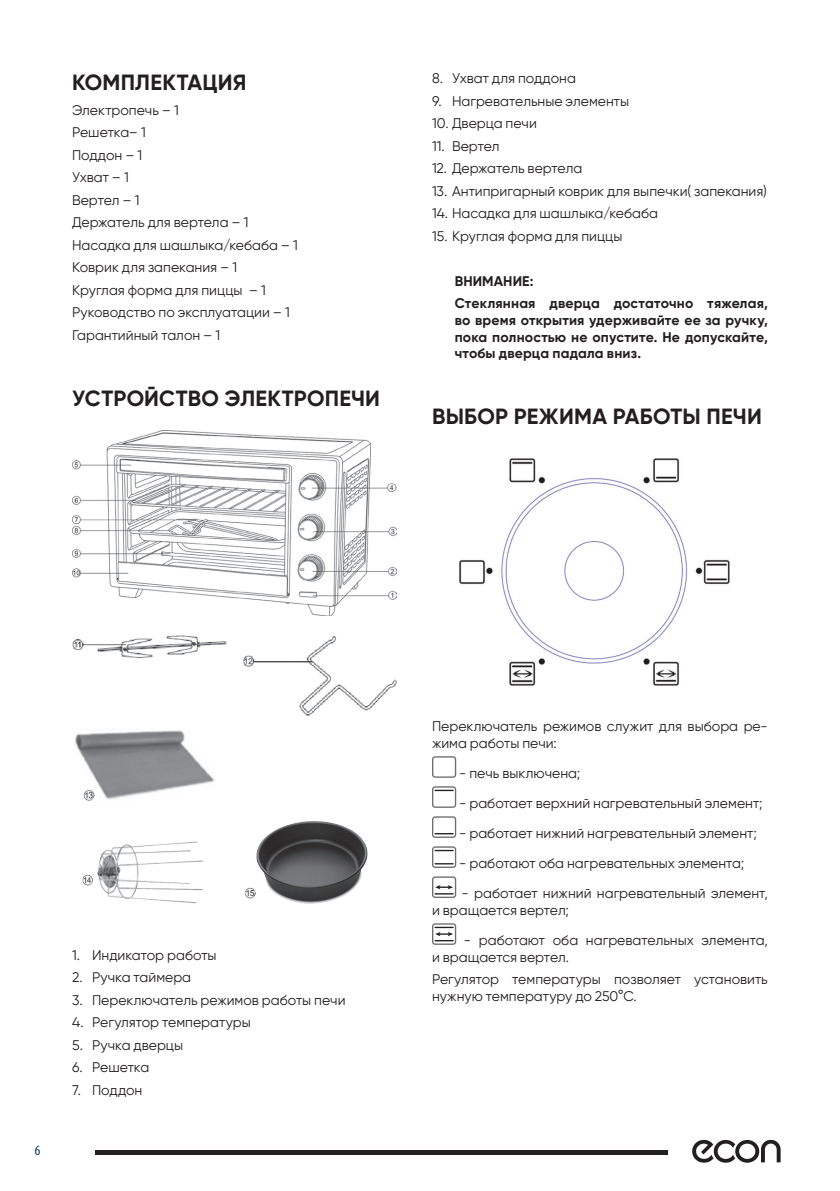
<style>
.page{position:relative;width:840px;height:1191px;background:#fff}
.page>*{position:absolute;margin:0;border:0;box-sizing:border-box;transform-origin:0 0}
.t1{font:700 22px "Gilroy";letter-spacing:.01em;color:#231f20}
.t2{font:condensed 14.2px "Myriad Pro";color:#013d59}
.Основной_текст{font:14px/16.8px "Gilroy";color:#231f20}
.Основной_текст_для_с{font:14px "Gilroy";color:#231f20}
.Внимание{font:700 14px/16.8px "Gilroy";letter-spacing:.01em;color:#231f20;text-align:justify}
</style>
<div class="page">
<hr style="left:95px;top:1150px;width:572px;height:4px;background:#231f20">
<svg style="left:692px;top:1139px;width:88px;height:23px"></svg>
<img style="left:72px;top:431px;width:324px;height:184px">
<img style="left:72px;top:635px;width:324px;height:268px">
<img style="left:459px;top:458px;width:270px;height:227px">
<div style="left:432px;top:756px;width:24px;height:22px;border:1px solid #6c6d70;border-radius:3px"></div>
<div style="left:432px;top:786px;width:24px;height:22px;border:1px solid #6c6d70;border-radius:3px"></div>
<svg style="left:435px;top:789px;width:18px;height:2px"></svg>
<div style="left:432px;top:816px;width:24px;height:22px;border:1px solid #6c6d70;border-radius:3px"></div>
<svg style="left:435px;top:833px;width:18px;height:1px"></svg>
<div style="left:432px;top:846px;width:24px;height:22px;border:1px solid #6c6d70;border-radius:3px"></div>
<svg style="left:435px;top:850px;width:18px;height:1px"></svg>
<svg style="left:435px;top:863px;width:18px;height:1px"></svg>
<div style="left:432px;top:876px;width:24px;height:22px;border:1px solid #6c6d70;border-radius:3px"></div>
<svg style="left:435px;top:885px;width:18px;height:9px"></svg>
<div style="left:432px;top:923px;width:24px;height:22px;border:1px solid #6c6d70;border-radius:3px"></div>
<svg style="left:435px;top:926px;width:18px;height:15px"></svg>
<h1 class="t1" style="left:72px;top:68px;width:176px">КОМПЛЕКТАЦИЯ</h1>
<p class="Основной_текст" style="left:72px;top:102px;width:108px">Электропечь – 1</p>
<p class="Основной_текст" style="left:72px;top:124px;width:75px">Решетка– 1</p>
<p class="Основной_текст" style="left:72px;top:146px;width:72px">Поддон – 1</p>
<p class="Основной_текст" style="left:72px;top:169px;width:58px">Ухват – 1</p>
<p class="Основной_текст" style="left:72px;top:191px;width:69px">Вертел – 1</p>
<p class="Основной_текст" style="left:72px;top:214px;width:178px">Держатель для вертела – 1</p>
<p class="Основной_текст" style="left:72px;top:236px;width:227px">Насадка для шашлыка/кебаба – 1</p>
<p class="Основной_текст" style="left:72px;top:259px;width:166px">Коврик для запекания – 1</p>
<p class="Основной_текст" style="left:72px;top:281px;width:195px">Круглая форма для пиццы – 1</p>
<p class="Основной_текст" style="left:72px;top:304px;width:219px">Руководство по эксплуатации – 1</p>
<p class="Основной_текст" style="left:72px;top:326px;width:150px">Гарантийный талон – 1</p>
<h1 class="t1" style="left:72px;top:384px;width:309px">УСТРОЙСТВО ЭЛЕКТРОПЕЧИ</h1>
<p class="Основной_текст_для_с" style="left:432px;top:70px;width:145px">8. Ухват для поддона</p>
<p class="Основной_текст_для_с" style="left:432px;top:92px;width:198px">9. Нагревательные элементы</p>
<p class="Основной_текст_для_с" style="left:432px;top:115px;width:106px">10. Дверца печи</p>
<p class="Основной_текст_для_с" style="left:432px;top:137px;width:69px">11. Вертел</p>
<p class="Основной_текст_для_с" style="left:432px;top:160px;width:152px">12. Держатель вертела</p>
<p class="Основной_текст_для_с" style="left:432px;top:182px;width:336px">13. Антипригарный коврик для выпечки( запекания)</p>
<p class="Основной_текст_для_с" style="left:432px;top:205px;width:227px">14. Насадка для шашлыка/кебаба</p>
<p class="Основной_текст_для_с" style="left:432px;top:227px;width:192px">15. Круглая форма для пиццы</p>
<p class="Внимание" style="left:454px;top:272px;width:80px">ВНИМАНИЕ:</p>
<p class="Внимание" style="left:454px;top:295px;width:314px">Стеклянная дверца достаточно тяжелая, во время открытия удерживайте ее за ручку, пока полностью не опустите. Не допускайте, чтобы дверца падала вниз.</p>
<h1 class="t1" style="left:432px;top:403px;width:331px">ВЫБОР РЕЖИМА РАБОТЫ ПЕЧИ</h1>
<p class="t2" style="left:35px;top:1142px;width:7px">6</p>
<p class="Основной_текст_для_с" style="left:72px;top:946px;width:146px">1. Индикатор работы</p>
<p class="Основной_текст_для_с" style="left:72px;top:968px;width:121px">2. Ручка таймера</p>
<p class="Основной_текст_для_с" style="left:72px;top:991px;width:275px">3. Переключатель режимов работы печи</p>
<p class="Основной_текст_для_с" style="left:72px;top:1013px;width:180px">4. Регулятор температуры</p>
<p class="Основной_текст_для_с" style="left:72px;top:1036px;width:112px">5. Ручка дверцы</p>
<p class="Основной_текст_для_с" style="left:72px;top:1058px;width:79px">6. Решетка</p>
<p class="Основной_текст_для_с" style="left:72px;top:1081px;width:72px">7. Поддон</p>
<p class="Основной_текст" style="left:432px;top:717px;width:337px">Переключатель режимов служит для выбора ре&shy;жима работы печи:</p>
<p class="Основной_текст" style="left:459px;top:764px;width:122px">- печь выключена;</p>
<p class="Основной_текст" style="left:459px;top:794px;width:305px">- работает верхний нагревательный элемент;</p>
<p class="Основной_текст" style="left:459px;top:824px;width:299px">- работает нижний нагревательный элемент;</p>
<p class="Основной_текст" style="left:459px;top:854px;width:286px">- работают оба нагревательных элемента;</p>
<p class="Основной_текст" style="left:432px;top:884px;width:337px;text-indent:30px">- работает нижний нагревательный элемент, и вращается вертел;</p>
<p class="Основной_текст" style="left:432px;top:931px;width:337px;text-indent:32px">- работают оба нагревательных элемента, и вращается вертел.</p>
<p class="Основной_текст" style="left:432px;top:970px;width:337px">Регулятор температуры позволяет установить нужную температуру до 250°С.</p>
</div>
